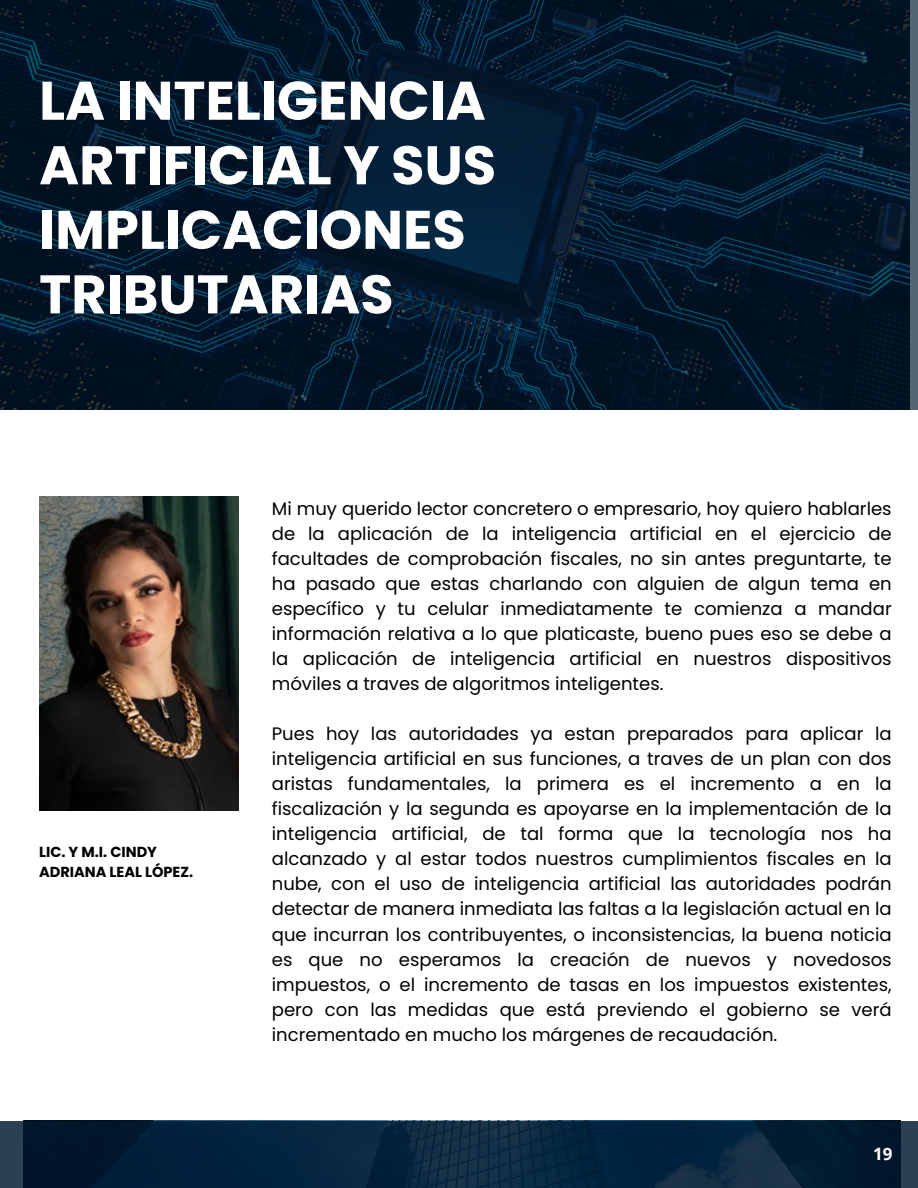
<style>
.page{position:relative;width:918px;height:1188px;background:#fff}
.page>*{position:absolute;margin:0;border:0;box-sizing:border-box;transform-origin:0 0}
.t1{font:700 54.3px/64.5px "Poppins";color:#fff}
.t2{font:18px/25px "Poppins";color:#000;text-align:justify}
.t3{font:700 16.95px "Open Sans";color:#fff}
.t4{font:700 14.55px/20.2px "Poppins";color:#000}
</style>
<div class="page">
<img style="left:39px;top:496px;width:199px;height:314px">
<svg style="left:0;top:0;width:918px;height:410px;background:#03192c"></svg>
<svg style="left:0;top:1121px;width:918px;height:67px;background:#07243c"></svg>
<h1 class="t1" style="left:39px;top:68px;width:459px">LA INTELIGENCIA<br>ARTIFICIAL Y SUS<br>IMPLICACIONES<br>TRIBUTARIAS</h1>
<p class="t4" style="left:39px;top:841px;width:156px">LIC. Y M.I. CINDY<br>ADRIANA LEAL LÓPEZ.</p>
<h2 class="t2" style="left:272px;top:496px;width:621px">Mi muy querido lector concretero o empresario, hoy quiero hablarles de la aplicación de la inteligencia artificial en el ejercicio de facultades de comprobación fiscales, no sin antes preguntarte, te ha pasado que estas charlando con alguien de algun tema en específico y tu celular inmediatamente te comienza a mandar información relativa a lo que platicaste, bueno pues eso se debe a la aplicación de inteligencia artificial en nuestros dispositivos móviles a traves de algoritmos inteligentes.</h2>
<h2 class="t2" style="left:272px;top:721px;width:621px">Pues hoy las autoridades ya estan preparados para aplicar la inteligencia artificial en sus funciones, a traves de un plan con dos aristas fundamentales, la primera es el incremento a en la fiscalización y la segunda es apoyarse en la implementación de la inteligencia artificial, de tal forma que la tecnología nos ha alcanzado y al estar todos nuestros cumplimientos fiscales en la nube, con el uso de inteligencia artificial las autoridades podrán detectar de manera inmediata las faltas a la legislación actual en la que incurran los contribuyentes, o inconsistencias, la buena noticia es que no esperamos la creación de nuevos y novedosos impuestos, o el incremento de tasas en los impuestos existentes, pero con las medidas que está previendo el gobierno se verá incrementado en mucho los márgenes de recaudación.</h2>
<p class="t3" style="left:873px;top:1142px;width:21px">19</p>
</div>
